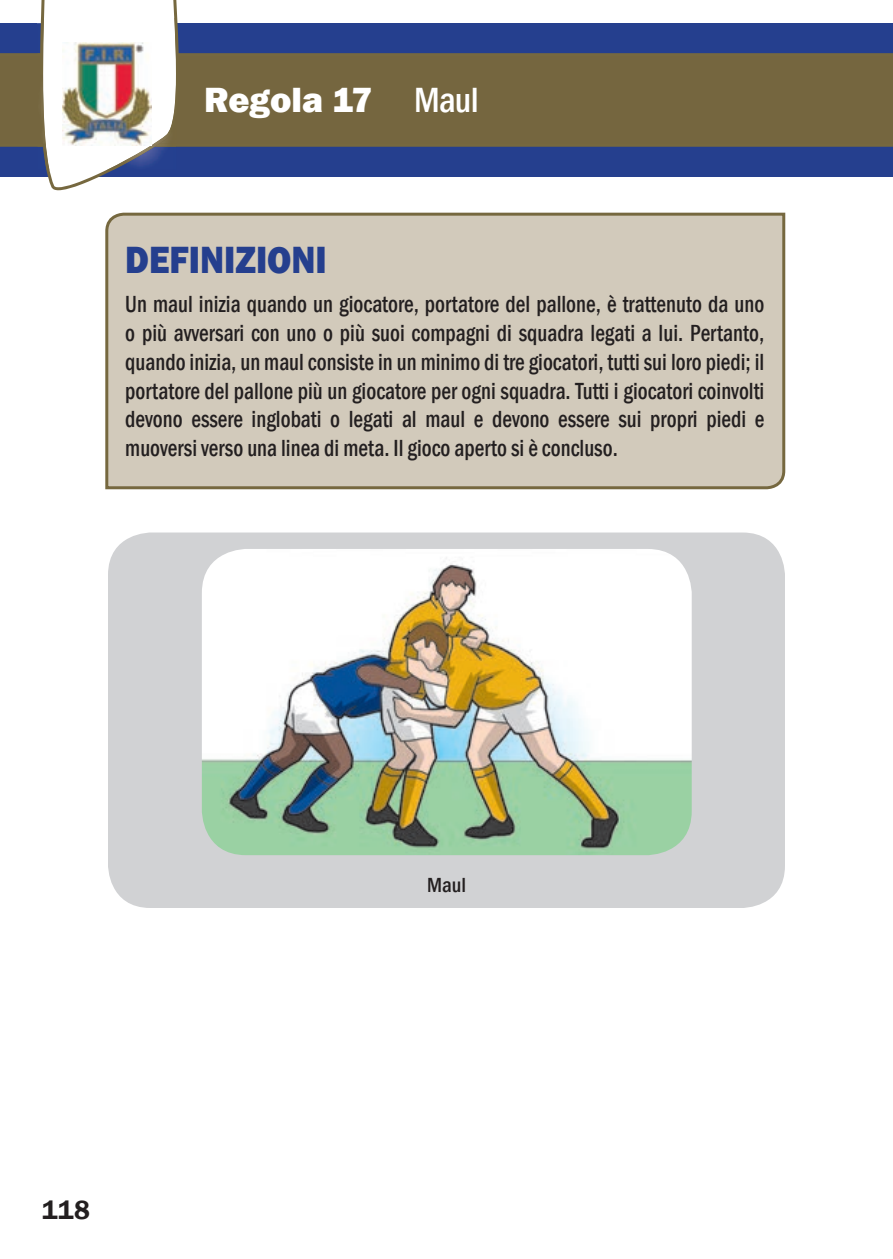
<style>
.page{position:relative;width:893px;height:1259px;background:#fff}
.page>*{position:absolute;margin:0;border:0;box-sizing:border-box;transform-origin:0 0}
.t1{font:800 39px "Franklin Gothic";color:#253f8e;scale:.9 1}
.t2{font:800 36px "Franklin Gothic";color:#fff}
.t3{font:600 27px "Franklin Gothic";color:#231f20}
.t4{font:500 condensed 24px/28.8px "Franklin Gothic";color:#231f20;text-align:justify;scale:.9 1}
.t5{font:500 condensed 21px "Franklin Gothic";color:#231f20}
.s1{font-weight:500;font-stretch:condensed}
</style>
<div class="page">
<div style="left:0;top:23px;width:893px;height:153px;background:#253f8e"></div>
<div style="left:0;top:55px;width:893px;height:90px;background:#75663f"></div>
<hr style="left:0;top:53px;width:893px;height:3px;background:#76683f">
<hr style="left:0;top:144px;width:893px;height:3px;background:#76683f">
<svg style="left:36px;top:0;width:149px;height:191px"></svg>
<img style="left:37px;top:23px;width:3px;height:147px">
<img style="left:37px;top:53px;width:3px;height:94px">
<img style="left:40px;top:18px;width:136px;height:152px">
<img style="left:63px;top:42px;width:88px;height:103px">
<div style="left:105px;top:212px;width:681px;height:278px;background:#d2cabb"></div>
<div style="left:108px;top:532px;width:677px;height:376px;background:#d1d2d4;border-radius:43px"></div>
<img style="left:202px;top:549px;width:490px;height:306px">
<h2 class="t2" style="left:204px;top:76px;width:276px">Regola 17 <span class="s1">Maul</span></h2>
<h1 class="t1" style="left:125px;top:235px;width:225px">DEFINIZIONI</h1>
<p class="t4" style="left:125px;top:289px;width:712px">Un maul inizia quando un giocatore, portatore del pallone, è trattenuto da uno o più avversari con uno o più suoi compagni di squadra legati a lui. Pertanto, quando inizia, un maul consiste in un minimo di tre giocatori, tutti sui loro piedi; il portatore del pallone più un giocatore per ogni squadra. Tutti i giocatori coinvolti devono essere inglobati o legati al maul e devono essere sui propri piedi e muoversi verso una linea di meta. Il gioco aperto si è concluso.</p>
<p class="t3" style="left:42px;top:1193px;width:50px">118</p>
<p class="t5" style="left:427px;top:871px;width:40px">Maul</p>
</div>
